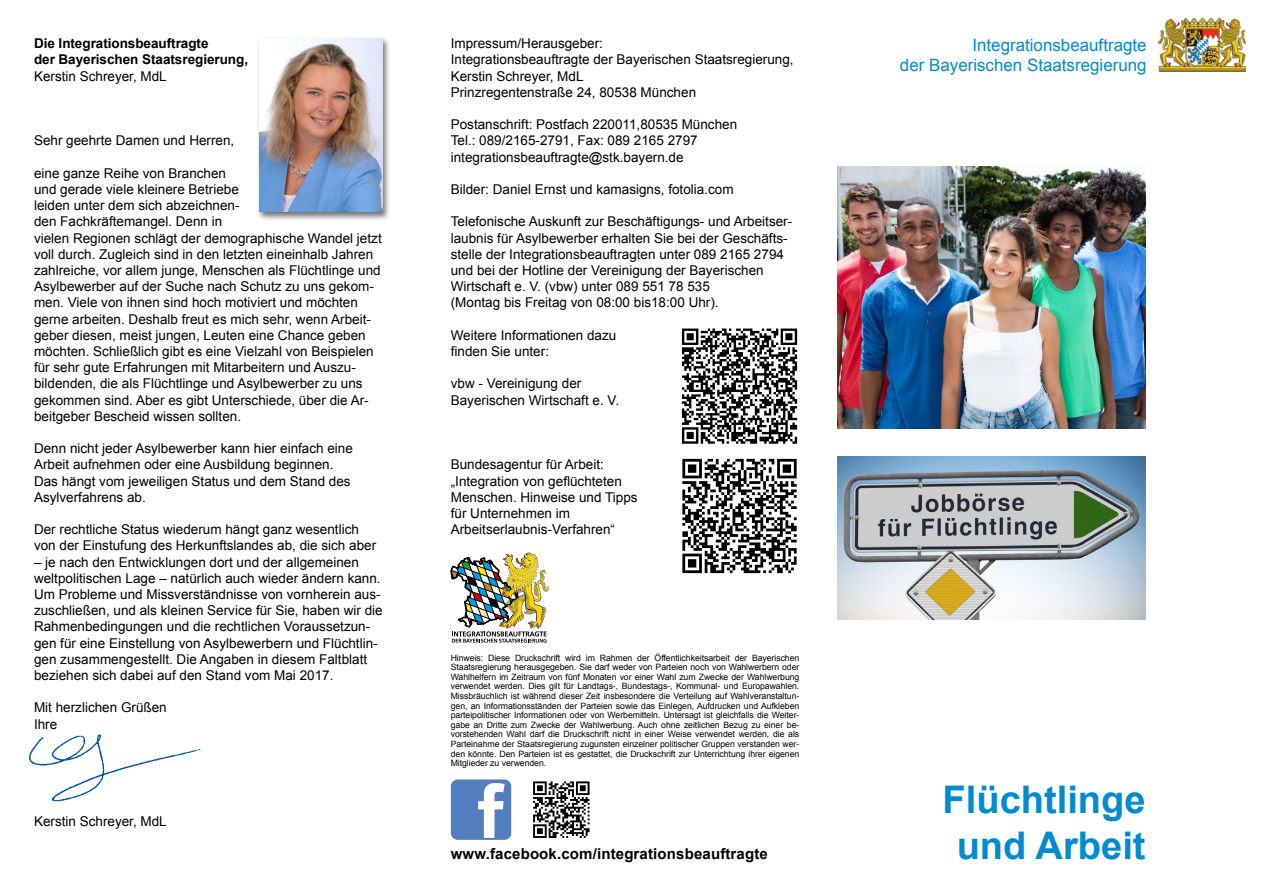
<style>
.page{position:relative;width:1263px;height:893px;background:#fff}
.page>*{position:absolute;margin:0;border:0;box-sizing:border-box;transform-origin:0 0}
.t1{font:700 38.1px/45.8px "Arial";color:#008bd0;text-align:center}
.t2{font:16.95px/20.4px "Arial";color:#008bd0;text-align:right}
.t3{font:700 15px "Arial";letter-spacing:.01em;color:#000}
.t4{font:13.5px/16.2px "Arial";color:#000}
.t5{font:700 13.5px/16.2px "Arial";letter-spacing:-.005em;color:#000}
.t6{font:8.7px/9.6px "Arial";letter-spacing:-.005em;color:#000;text-align:justify}
</style>
<div class="page">
<div style="left:451px;top:779px;width:60px;height:61px;background:#527dbf;border-radius:7px"></div>
<svg style="left:478px;top:783px;width:27px;height:55px"></svg>
<div style="left:256px;top:36px;width:135px;height:185px;background:#000;opacity:.55"></div>
<img style="left:260px;top:38px;width:123px;height:174px">
<img style="left:838px;top:457px;width:307px;height:162px">
<img style="left:838px;top:167px;width:307px;height:261px">
<img style="left:1158px;top:18px;width:88px;height:53px">
<img style="left:451px;top:552px;width:98px;height:91px">
<svg style="left:681px;top:328px;width:117px;height:116px"></svg>
<svg style="left:682px;top:329px;width:115px;height:115px"></svg>
<svg style="left:682px;top:459px;width:115px;height:114px"></svg>
<img style="left:29px;top:734px;width:172px;height:68px">
<svg style="left:533px;top:781px;width:57px;height:57px"></svg>
<p class="t5" style="left:34px;top:36px;width:216px">Die Integrationsbeauftragte<br>der Bayerischen Staatsregierung,</p>
<p class="t4" style="left:34px;top:68px;width:134px">Kerstin Schreyer, MdL</p>
<p class="t4" style="left:34px;top:133px;width:202px">Sehr geehrte Damen und Herren,</p>
<p class="t4" style="left:34px;top:165px;width:349px">eine ganze Reihe von Branchen<br>und gerade viele kleinere Betriebe<br>leiden unter dem sich abzeichnen-<br>den Fachkräftemangel. Denn in<br>vielen Regionen schlägt der demographische Wandel jetzt voll durch. Zugleich sind in den letzten eineinhalb Jahren zahlreiche, vor allem junge, Menschen als Flüchtlinge und Asylbewerber auf der Suche nach Schutz zu uns gekom&shy;men. Viele von ihnen sind hoch motiviert und möchten gerne arbeiten. Deshalb freut es mich sehr, wenn Arbeit&shy;geber diesen, meist jungen, Leuten eine Chance geben möchten. Schließlich gibt es eine Vielzahl von Beispielen für sehr gute Erfahrungen mit Mitarbeitern und Auszu&shy;bildenden, die als Flüchtlinge und Asylbewerber zu uns gekommen sind. Aber es gibt Unterschiede, über die Ar&shy;beitgeber Bescheid wissen sollten.</p>
<p class="t4" style="left:34px;top:440px;width:320px">Denn nicht jeder Asylbewerber kann hier einfach eine Arbeit aufnehmen oder eine Ausbildung beginnen.<br>Das hängt vom jeweiligen Status und dem Stand des Asylverfahrens ab.</p>
<p class="t4" style="left:34px;top:521px;width:344px">Der rechtliche Status wiederum hängt ganz wesentlich von der Einstufung des Herkunftslandes ab, die sich aber</p>
<p class="t4" style="left:34px;top:554px;width:350px">– je nach den Entwicklungen dort und der allgemeinen weltpolitischen Lage – natürlich auch wieder ändern kann.<br>Um Probleme und Missverständnisse von vornherein aus&shy;zuschließen, und als kleinen Service für Sie, haben wir die Rahmenbedingungen und die rechtlichen Voraussetzun&shy;gen für eine Einstellung von Asylbewerbern und Flüchtlin&shy;gen zusammengestellt. Die Angaben in diesem Faltblatt beziehen sich dabei auf den Stand vom Mai 2017.</p>
<p class="t4" style="left:34px;top:700px;width:134px">Mit herzlichen Grüßen<br>Ihre</p>
<p class="t4" style="left:34px;top:813px;width:134px">Kerstin Schreyer, MdL</p>
<p class="t4" style="left:451px;top:35px;width:344px">Impressum/Herausgeber:<br>Integrationsbeauftragte der Bayerischen Staatsregierung, Kerstin Schreyer, MdL<br>Prinzregentenstraße 24, 80538 München</p>
<p class="t4" style="left:451px;top:116px;width:288px">Postanschrift: Postfach 220011,80535 München<br>Tel.: 089/2165-2791, Fax: 089 2165 2797 integrationsbeauftragte@stk.bayern.de</p>
<p class="t4" style="left:451px;top:181px;width:284px">Bilder: Daniel Ernst und kamasigns, fotolia.com</p>
<p class="t4" style="left:451px;top:214px;width:343px">Telefonische Auskunft zur Beschäftigungs- und Arbeitser&shy;laubnis für Asylbewerber erhalten Sie bei der Geschäfts&shy;stelle der Integrationsbeauftragten unter 089 2165 2794 und bei der Hotline der Vereinigung der Bayerischen Wirtschaft e. V. (vbw) unter 089 551 78 535<br>(Montag bis Freitag von 08:00 bis18:00 Uhr).</p>
<p class="t4" style="left:451px;top:327px;width:167px">Weitere Informationen dazu finden Sie unter:</p>
<p class="t4" style="left:451px;top:376px;width:170px">vbw - Vereinigung der<br>Bayerischen Wirtschaft e. V.</p>
<p class="t4" style="left:451px;top:457px;width:188px">Bundesagentur für Arbeit: „Integration von geflüchteten<br>Menschen. Hinweise und Tipps für Unternehmen im<br>Arbeitserlaubnis-Verfahren“</p>
<p class="t6" style="left:451px;top:653px;width:350px">Hinweis: Diese Druckschrift wird im Rahmen der Öffentlichkeitsarbeit der Bayerischen Staatsregierung herausgegeben. Sie darf weder von Parteien noch von Wahlwerbern oder Wahlhelfern im Zeitraum von fünf Monaten vor einer Wahl zum Zwecke der Wahlwerbung verwendet werden. Dies gilt für Landtags-, Bundestags-, Kommunal- und Europawahlen.<br>Missbräuchlich ist während dieser Zeit insbesondere die Verteilung auf Wahlveranstaltun&shy;gen, an Informationsständen der Parteien sowie das Einlegen, Aufdrucken und Aufkleben parteipolitischer Informationen oder von Werbemitteln. Untersagt ist gleichfalls die Weiter&shy;gabe an Dritte zum Zwecke der Wahlwerbung. Auch ohne zeitlichen Bezug zu einer be&shy;vorstehenden Wahl darf die Druckschrift nicht in einer Weise verwendet werden, die als Parteinahme der Staatsregierung zugunsten einzelner politischer Gruppen verstanden wer&shy;den könnte. Den Parteien ist es gestattet, die Druckschrift zur Unterrichtung ihrer eigenen Mitglieder zu verwenden.</p>
<p class="t3" style="left:451px;top:843px;width:319px">www.facebook.com/integrationsbeauftragte</p>
<p class="t2" style="left:900px;top:35px;width:248px">Integrationsbeauftragte<br>der Bayerischen Staatsregierung</p>
<h1 class="t1" style="left:942px;top:778px;width:205px">Flüchtlinge und Arbeit</h1>
</div>
